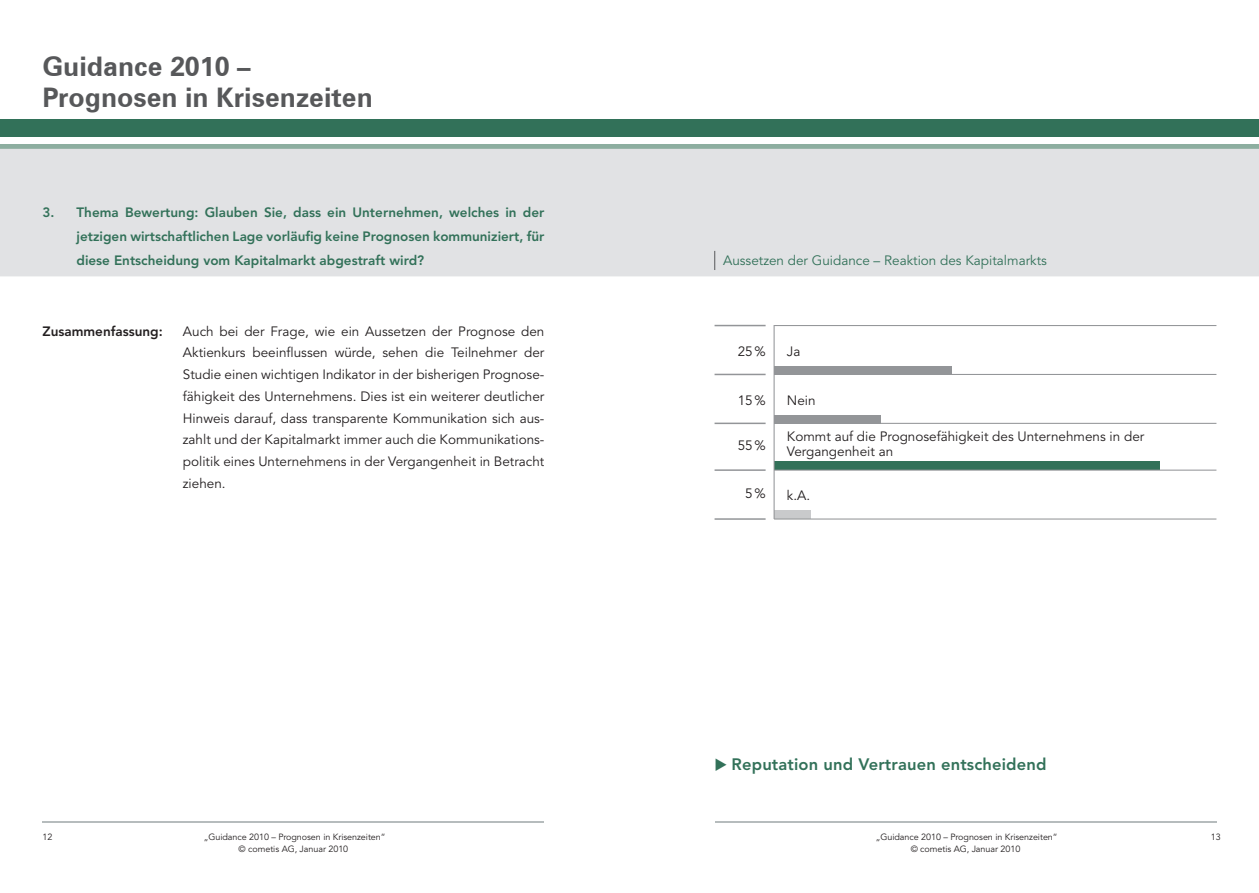
<style>
.page{position:relative;width:1259px;height:893px;background:#fff}
.page>*{position:absolute;margin:0;border:0;box-sizing:border-box;transform-origin:0 0}
.t1{font:700 27px/31.5px "Zurich BT";color:#57585a}
.t2{font:800 16.5px "Avenir LT Std";letter-spacing:.01em;color:#327159}
.t3{font:13.5px/21.8px "Avenir LT Std";color:#231f20}
.t4{font:800 13.5px/24px "Avenir LT Std";color:#327159;text-align:justify}
.t5{font:13.5px "Avenir LT Std";color:#327159}
.t6{font:800 13.5px "Avenir LT Std";color:#231f20}
.t7{font:9px/12px "Avenir LT Std";letter-spacing:-.005em;color:#231f20;text-align:center}
</style>
<div class="page">
<hr style="left:43px;top:821px;width:501px;height:1px;background:#b6bcbd">
<div style="left:0;top:119px;width:629px;height:17px;background:#327159"></div>
<svg style="left:0;top:145px;width:629px;height:4px;background:#90b0a2"></svg>
<hr style="left:714px;top:821px;width:502px;height:1px;background:#b6bcbd">
<div style="left:629px;top:119px;width:630px;height:17px;background:#327159"></div>
<svg style="left:629px;top:145px;width:630px;height:4px;background:#90b0a2"></svg>
<div style="left:0;top:149px;width:1259px;height:127px;background:#e1e2e4"></div>
<div style="left:774px;top:462px;width:385px;height:8px;background:#327159"></div>
<div style="left:774px;top:510px;width:37px;height:9px;background:#c9cacc"></div>
<hr style="left:714px;top:518px;width:51px;height:2px;background:#939598">
<hr style="left:774px;top:518px;width:442px;height:2px;background:#939598">
<hr style="left:714px;top:469px;width:51px;height:2px;background:#939598">
<hr style="left:774px;top:470px;width:442px;height:1px;background:#939598">
<div style="left:774px;top:415px;width:106px;height:8px;background:#939598"></div>
<hr style="left:714px;top:423px;width:51px;height:1px;background:#939598">
<hr style="left:774px;top:423px;width:442px;height:1px;background:#939598">
<hr style="left:714px;top:374px;width:51px;height:1px;background:#939598">
<div style="left:774px;top:366px;width:178px;height:8px;background:#939598"></div>
<hr style="left:714px;top:325px;width:51px;height:1px;background:#939598">
<hr style="left:774px;top:325px;width:442px;height:1px;background:#939598">
<hr style="left:774px;top:374px;width:442px;height:1px;background:#939598">
<hr style="left:773px;top:325px;width:1px;height:194px;background:#939598">
<svg style="left:714px;top:251px;width:1px;height:19px"></svg>
<h1 class="t1" style="left:43px;top:50px;width:332px">Guidance 2010 –<br>Prognosen in Krisenzeiten</h1>
<p class="t4" style="left:77px;top:200px;width:469px;text-indent:-34px">3. Thema Bewertung: Glauben Sie, dass ein Unternehmen, welches in der jetzigen wirtschaftlichen Lage vorläufig keine Prognosen kommuniziert, für diese Entscheidung vom Kapitalmarkt abgestraft wird?</p>
<p class="t6" style="left:43px;top:323px;width:122px">Zusammenfassung:</p>
<p class="t3" style="left:183px;top:320px;width:363px;text-align:justify">Auch bei der Frage, wie ein Aussetzen der Prognose den Aktienkurs beeinflussen würde, sehen die Teilnehmer der Studie einen wichtigen Indikator in der bisherigen Prognose&shy;fähigkeit des Unternehmens. Dies ist ein weiterer deutlicher Hinweis darauf, dass transparente Kommunikation sich aus&shy;zahlt und der Kapitalmarkt immer auch die Kommunikations&shy;politik eines Unternehmens in der Vergangenheit in Betracht ziehen.</p>
<p class="t5" style="left:723px;top:253px;width:325px">Aussetzen der Guidance – Reaktion des Kapitalmarkts</p>
<p class="t3" style="left:737px;top:341px;width:29px">25 %</p>
<p class="t3" style="left:737px;top:390px;width:29px">15 %</p>
<p class="t3" style="left:737px;top:434px;width:29px">55 %</p>
<p class="t3" style="left:745px;top:483px;width:22px">5 %</p>
<p class="t3" style="left:787px;top:341px;width:15px">Ja</p>
<p class="t3" style="left:787px;top:390px;width:30px">Nein</p>
<p class="t3" style="left:787px;top:429px;width:359px;line-height:15px">Kommt auf die Prognosefähigkeit des Unternehmens in der<br>Vergangenheit an</p>
<p class="t3" style="left:787px;top:484px;width:25px">k.A.</p>
<p class="t2" style="left:714px;top:754px;width:333px">◆ Reputation und Vertrauen entscheidend</p>
<p class="t7" style="left:43px;top:831px;width:12px">12</p>
<p class="t7" style="left:876px;top:831px;width:183px">„Guidance 2010 – Prognosen in Krisenzeiten“</p>
<p class="t7" style="left:1210px;top:831px;width:12px">13</p>
<p class="t7" style="left:910px;top:843px;width:111px">© cometis AG, Januar 2010</p>
<p class="t7" style="left:204px;top:831px;width:183px">„Guidance 2010 – Prognosen in Krisenzeiten“ © cometis AG, Januar 2010</p>
</div>
